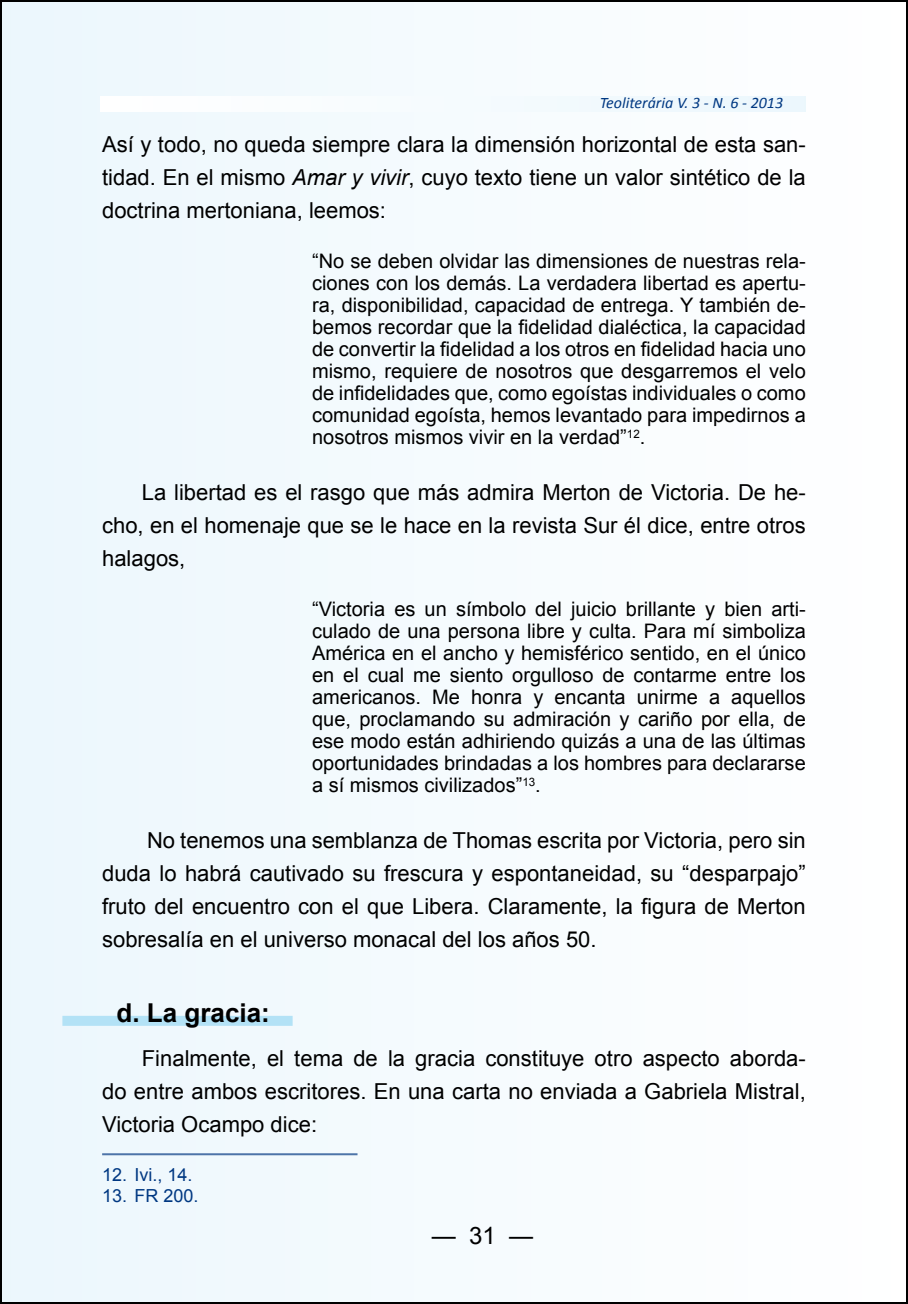
<style>
.page{position:relative;width:908px;height:1304px;background:#fff}
.page>*{position:absolute;margin:0;border:0;box-sizing:border-box;transform-origin:0 0}
.t1{font:700 26px "Arial";color:#000}
.t2{font:24px "Arial";color:#000}
.t3{font:22px/33px "Arial";color:#000;text-align:justify}
.t4{font:20px/22px "Arial";color:#000;text-align:justify}
.t5{font:18px "Arial";color:#003882}
.t6{font:italic 16px "Calibri";color:#003882}
.s1{font-style:italic}
</style>
<div class="page">
<div style="left:1px;top:1px;width:905px;height:1302px;background:#f5fbfe"></div>
<div style="left:62px;top:1016px;width:230px;height:10px;background:#b3e2f6"></div>
<hr style="left:102px;top:1153px;width:255px;height:2px;background:#4d74a8">
<p class="t6" style="left:599px;top:93px;width:185px">Teoliterária V. 3 - N. 6 - 2013</p>
<p class="t3" style="left:102px;top:128px;width:704px">Así y todo, no queda siempre clara la dimensión horizontal de esta san&shy;tidad. En el mismo <span class="s1">Amar y vivir</span>, cuyo texto tiene un valor sintético de la doctrina mertoniana, leemos:</p>
<p class="t4" style="left:312px;top:251px;width:495px">“No se deben olvidar las dimensiones de nuestras rela&shy;ciones con los demás. La verdadera libertad es apertu&shy;ra, disponibilidad, capacidad de entrega. Y también de&shy;bemos recordar que la fidelidad dialéctica, la capacidad de convertir la fidelidad a los otros en fidelidad hacia uno mismo, requiere de nosotros que desgarremos el velo de infidelidades que, como egoístas individuales o como comunidad egoísta, hemos levantado para impedirnos a nosotros mismos vivir en la verdad”<sup>12</sup>.</p>
<p class="t3" style="left:102px;top:476px;width:705px;text-indent:40px">La libertad es el rasgo que más admira Merton de Victoria. De he&shy;cho, en el homenaje que se le hace en la revista Sur él dice, entre otros halagos,</p>
<p class="t4" style="left:312px;top:599px;width:495px">“Victoria es un símbolo del juicio brillante y bien arti&shy;culado de una persona libre y culta. Para mí simboliza América en el ancho y hemisférico sentido, en el único en el cual me siento orgulloso de contarme entre los americanos. Me honra y encanta unirme a aquellos que, proclamando su admiración y cariño por ella, de ese modo están adhiriendo quizás a una de las últimas oportunidades brindadas a los hombres para declararse a sí mismos civilizados”<sup>13</sup>.</p>
<p class="t3" style="left:102px;top:824px;width:704px;text-indent:45px">No tenemos una semblanza de Thomas escrita por Victoria, pero sin duda lo habrá cautivado su frescura y espontaneidad, su “desparpajo” fruto del encuentro con el que Libera. Claramente, la figura de Merton sobresalía en el universo monacal del los años 50.</p>
<h1 class="t1" style="left:117px;top:995px;width:155px">d. La gracia:</h1>
<p class="t3" style="left:102px;top:1042px;width:704px;text-indent:40px">Finalmente, el tema de la gracia constituye otro aspecto aborda&shy;do entre ambos escritores. En una carta no enviada a Gabriela Mistral, Victoria Ocampo dice:</p>
<p class="t5" style="left:102px;top:1163px;width:92px">12. Ivi., 14.</p>
<p class="t5" style="left:102px;top:1184px;width:98px">13. FR 200.</p>
<p class="t2" style="left:431px;top:1219px;width:103px">— 31 —</p>
</div>
